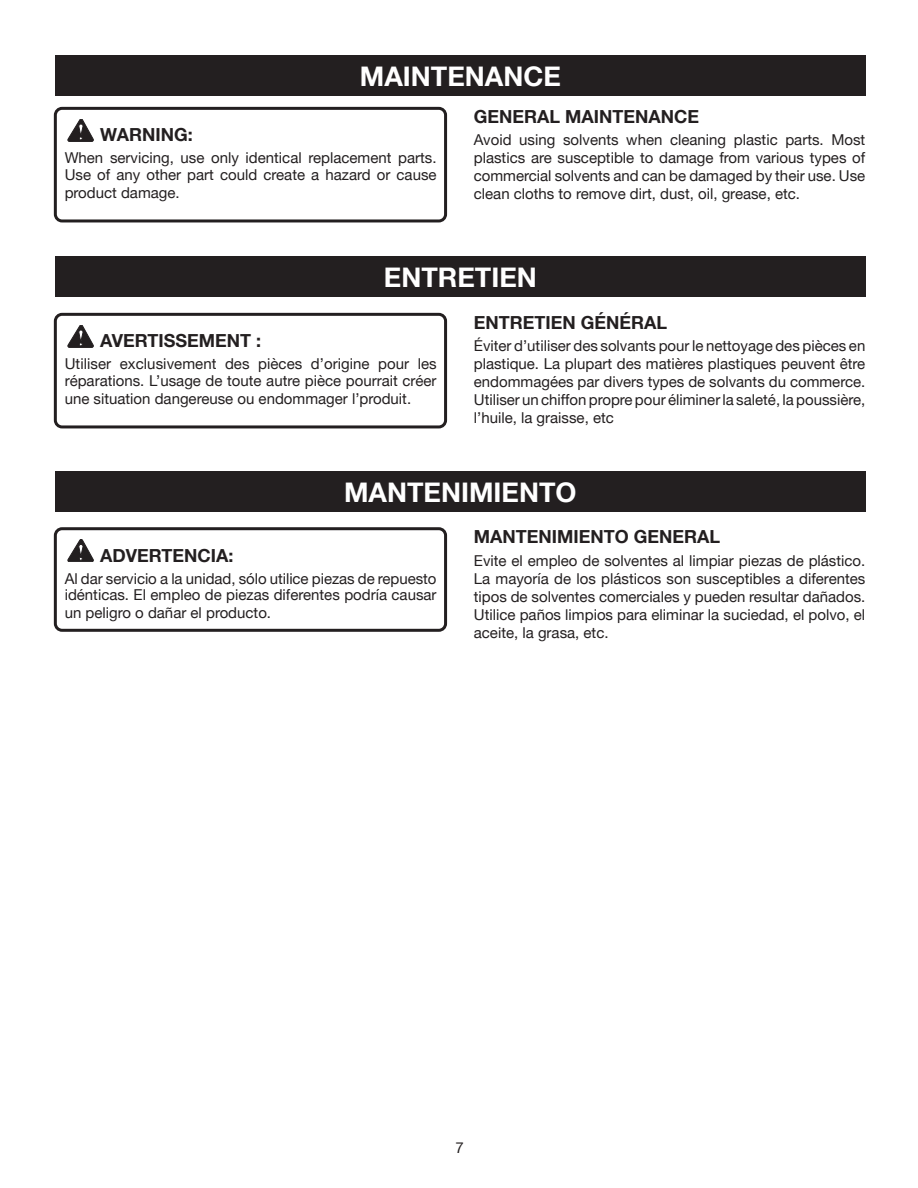
<style>
.page{position:relative;width:918px;height:1188px;background:#fff}
.page>*{position:absolute;margin:0;border:0;box-sizing:border-box;transform-origin:0 0}
.HEADING{font:700 27px "Helvetica Neue";color:#fff}
.Heading_2{font:700 18px "Helvetica Neue";color:#231f20}
.Warning{font:700 18px "Helvetica Neue";color:#231f20}
.Body_text{font:15px/18px "Helvetica Neue";color:#231f20;text-align:justify}
.Warning_Text{font:15px/16.5px "Helvetica Neue";color:#231f20}
</style>
<div class="page">
<div style="left:55px;top:55px;width:810px;height:41px;background:#231f20"></div>
<div style="left:55px;top:256px;width:810px;height:41px;background:#231f20"></div>
<div style="left:55px;top:471px;width:810px;height:40px;background:#231f20"></div>
<svg style="left:68px;top:119px;width:25px;height:22px"></svg>
<svg style="left:68px;top:325px;width:25px;height:22px"></svg>
<svg style="left:68px;top:539px;width:25px;height:23px"></svg>
<div style="left:54px;top:107px;width:393px;height:115px;border:3px solid #231f20;border-radius:7px"></div>
<div style="left:54px;top:313px;width:393px;height:115px;border:3px solid #231f20;border-radius:7px"></div>
<div style="left:54px;top:527px;width:393px;height:105px;border:3px solid #231f20;border-radius:7px"></div>
<p class="HEADING" style="left:360px;top:59px;width:202px">MAINTENANCE</p>
<p class="Warning" style="left:100px;top:124px;width:94px">WARNING:</p>
<p class="Warning_Text" style="left:65px;top:150px;width:373px">When servicing, use only identical replacement parts.<br>Use of any other part could create a hazard or cause</p>
<p class="Warning_Text" style="left:65px;top:184px;width:117px">product damage.</p>
<p class="Heading_2" style="left:474px;top:105px;width:227px">GENERAL MAINTENANCE</p>
<p class="Body_text" style="left:474px;top:131px;width:393px">Avoid using solvents when cleaning plastic parts. Most plastics are susceptible to damage from various types of commercial solvents and can be damaged by their use. Use clean cloths to remove dirt, dust, oil, grease, etc.</p>
<p class="HEADING" style="left:384px;top:261px;width:154px">ENTRETIEN</p>
<p class="Warning" style="left:100px;top:330px;width:162px">AVERTISSEMENT :</p>
<p class="Warning_Text" style="left:65px;top:356px;width:374px">Utiliser exclusivement des pièces d’origine pour les réparations. L’usage de toute autre pièce pourrait créer</p>
<p class="Warning_Text" style="left:65px;top:390px;width:348px">une situation dangereuse ou endommager l’produit.</p>
<p class="Heading_2" style="left:474px;top:311px;width:195px">ENTRETIEN GÉNÉRAL</p>
<p class="Body_text" style="left:474px;top:337px;width:393px">Éviter d’utiliser des solvants pour le nettoyage des pièces en plastique. La plupart des matières plastiques peuvent être endommagées par divers types de solvants du commerce.<br>Utiliser un chiffon propre pour éliminer la saleté, la poussière, l’huile, la graisse, etc</p>
<p class="HEADING" style="left:344px;top:475px;width:234px">MANTENIMIENTO</p>
<p class="Warning" style="left:100px;top:544px;width:135px">ADVERTENCIA:</p>
<p class="Warning_Text" style="left:65px;top:570px;width:373px">Al dar servicio a la unidad, sólo utilice piezas de repuesto idénticas. El empleo de piezas diferentes podría causar</p>
<p class="Warning_Text" style="left:65px;top:604px;width:208px">un peligro o dañar el producto.</p>
<p class="Heading_2" style="left:474px;top:526px;width:248px">MANTENIMIENTO GENERAL</p>
<p class="Body_text" style="left:474px;top:551px;width:393px">Evite el empleo de solventes al limpiar piezas de plástico.<br>La mayoría de los plásticos son susceptibles a diferentes tipos de solventes comerciales y pueden resultar dañados.<br>Utilice paños limpios para eliminar la suciedad, el polvo, el aceite, la grasa, etc.</p>
<p class="Body_text" style="left:456px;top:1139px;width:10px">7</p>
</div>
